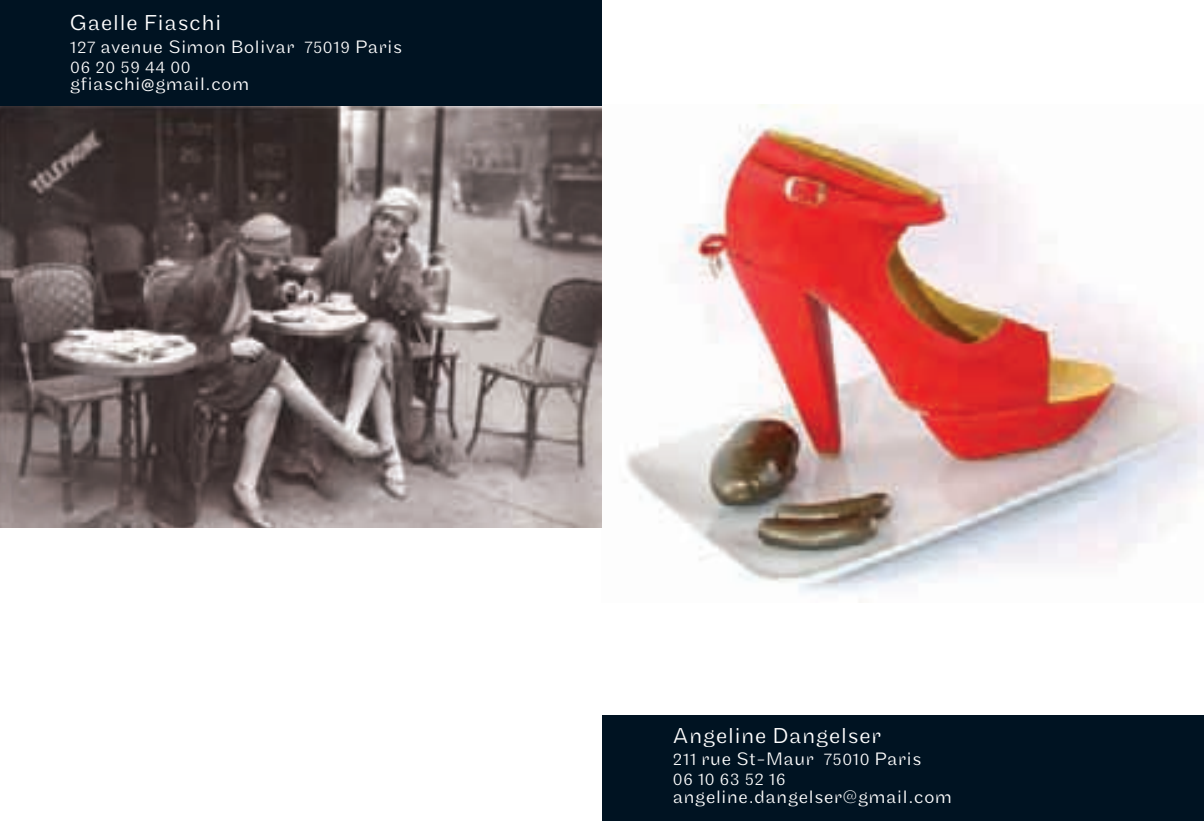
<style>
.page{position:relative;width:1204px;height:821px;background:#fff}
.page>*{position:absolute;margin:0;border:0;box-sizing:border-box;transform-origin:0 0}
.nom{font:100 22.5px "Maple";letter-spacing:.04em;color:#fff}
.coordonées{font:100 18.75px "Maple";letter-spacing:.04em;color:#fff}
.coordonées-2{font:100 17.5px "Maple";letter-spacing:.04em;color:#fff}
.s1{font-size:17.5px}
.s2{font-weight:400;font-size:17.5px}
</style>
<div class="page">
<img style="left:624px;top:105px;width:579px;height:497px">
<div style="left:602px;top:715px;width:601px;height:106px;background:#001322"></div>
<img style="left:0;top:106px;width:602px;height:421px">
<div style="left:0;top:0;width:602px;height:106px;background:#001322"></div>
<p class="nom" style="left:70px;top:10px;width:152px">Gaelle Fiaschi</p>
<p class="coordonées" style="left:70px;top:36px;width:333px"><span class="s1">127</span> avenue Simon Bolivar <span class="s1">75019</span> Paris</p>
<p class="coordonées-2" style="left:70px;top:57px;width:122px">06 20 59 44 00</p>
<p class="coordonées" style="left:70px;top:73px;width:180px">gfiaschi<span class="s2">@</span>gmail.com</p>
<p class="nom" style="left:673px;top:722px;width:210px">Angeline Dangelser</p>
<p class="coordonées" style="left:673px;top:748px;width:250px"><span class="s1">211</span> rue St-Maur <span class="s1">75010</span> Paris</p>
<p class="coordonées-2" style="left:673px;top:769px;width:114px">06 10 63 52 16</p>
<p class="coordonées" style="left:673px;top:786px;width:280px">angeline.dangelser@gmail.com</p>
</div>
